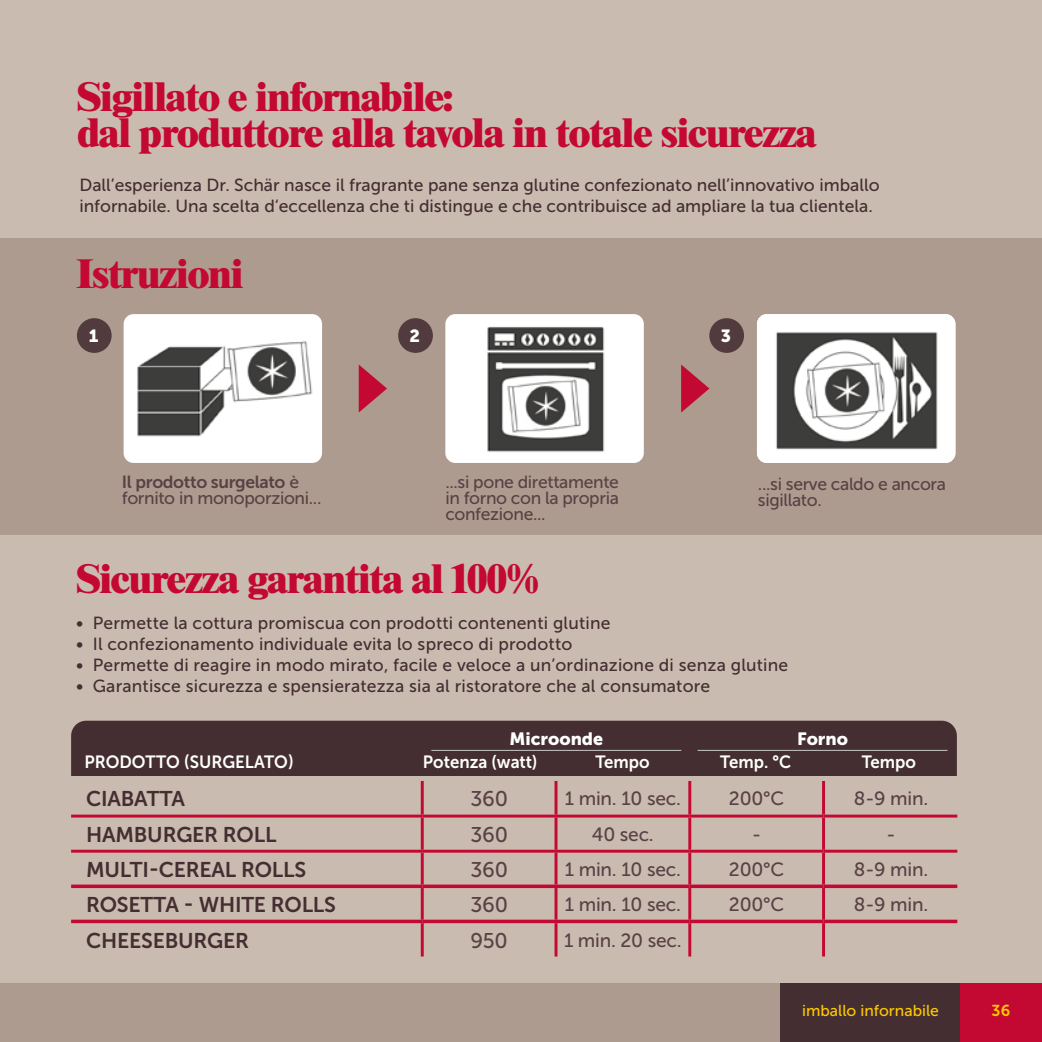
<style>
.page{position:relative;width:1042px;height:1042px;background:#cabbb1}
.page>*{position:absolute;margin:0;border:0;box-sizing:border-box;transform-origin:0 0}
.t1{font:800 40.25px/36.8px "Times LT Std";letter-spacing:-.03em;color:#c30831}
.t2{font:21.18px "Museo Sans 700";letter-spacing:-.01em;color:#442e31}
.t3{font:21.18px "Museo Sans 500";letter-spacing:-.01em;color:#594245}
.t4{font:19.07px "Museo Sans 500";letter-spacing:-.01em;color:#594245}
.t5{font:17.68px "Museo Sans 700";color:#fff;scale:.95 1}
.t6{font:17.68px "Museo Sans 900";color:#fff}
.t7{font:17.5px/21px "Museo Sans 500";letter-spacing:.01em;color:#442e31}
.t8{font:17.5px/15.8px "Museo Sans 500";letter-spacing:-.02em;color:#594245;text-align:justify}
.t9{font:17.5px "Museo Sans 700";letter-spacing:-.02em;color:#594245}
.t10{font:17.5px "Museo Sans 900";color:#fff}
.t11{font:15.75px "Museo Sans 500";color:#fec900}
.t12{font:15.75px "Museo Sans 700";color:#fec900}
.s1{font-family:"Museo Sans 500"}
</style>
<div class="page">
<div style="left:0;top:984px;width:1042px;height:58px;background:#ae9b8f"></div>
<div style="left:780px;top:984px;width:180px;height:58px;background:#442e31"></div>
<div style="left:960px;top:984px;width:82px;height:58px;background:#c30831"></div>
<svg style="left:71px;top:781px;width:886px;height:175px"></svg>
<hr style="left:421px;top:781px;width:3px;height:33px;background:#c30831">
<hr style="left:554px;top:781px;width:3px;height:33px;background:#c30831">
<hr style="left:688px;top:781px;width:3px;height:33px;background:#c30831">
<hr style="left:822px;top:781px;width:3px;height:33px;background:#c30831">
<hr style="left:71px;top:814px;width:351px;height:3px;background:#c30831">
<hr style="left:421px;top:817px;width:3px;height:33px;background:#c30831">
<hr style="left:422px;top:814px;width:134px;height:3px;background:#c30831">
<hr style="left:554px;top:817px;width:3px;height:33px;background:#c30831">
<hr style="left:556px;top:814px;width:134px;height:3px;background:#c30831">
<hr style="left:690px;top:814px;width:133px;height:3px;background:#c30831">
<hr style="left:688px;top:817px;width:3px;height:33px;background:#c30831">
<hr style="left:822px;top:817px;width:3px;height:33px;background:#c30831">
<hr style="left:823px;top:814px;width:134px;height:3px;background:#c30831">
<hr style="left:421px;top:923px;width:3px;height:33px;background:#c30831">
<hr style="left:554px;top:923px;width:3px;height:33px;background:#c30831">
<hr style="left:688px;top:923px;width:3px;height:33px;background:#c30831">
<hr style="left:822px;top:923px;width:3px;height:33px;background:#c30831">
<hr style="left:71px;top:850px;width:351px;height:2px;background:#c30831">
<hr style="left:422px;top:850px;width:134px;height:2px;background:#c30831">
<hr style="left:421px;top:852px;width:3px;height:32px;background:#c30831">
<hr style="left:556px;top:850px;width:134px;height:2px;background:#c30831">
<hr style="left:554px;top:852px;width:3px;height:32px;background:#c30831">
<hr style="left:690px;top:850px;width:133px;height:2px;background:#c30831">
<hr style="left:688px;top:852px;width:3px;height:32px;background:#c30831">
<hr style="left:823px;top:850px;width:134px;height:2px;background:#c30831">
<hr style="left:822px;top:852px;width:3px;height:32px;background:#c30831">
<hr style="left:421px;top:888px;width:3px;height:31px;background:#c30831">
<hr style="left:554px;top:888px;width:3px;height:31px;background:#c30831">
<hr style="left:688px;top:888px;width:3px;height:31px;background:#c30831">
<hr style="left:822px;top:888px;width:3px;height:31px;background:#c30831">
<svg style="left:71px;top:884px;width:351px;height:4px"></svg>
<svg style="left:422px;top:884px;width:134px;height:4px"></svg>
<svg style="left:556px;top:884px;width:134px;height:4px"></svg>
<svg style="left:690px;top:884px;width:133px;height:4px"></svg>
<svg style="left:823px;top:884px;width:134px;height:4px"></svg>
<svg style="left:71px;top:919px;width:351px;height:4px"></svg>
<svg style="left:422px;top:919px;width:134px;height:4px"></svg>
<svg style="left:556px;top:919px;width:134px;height:4px"></svg>
<svg style="left:690px;top:919px;width:133px;height:4px"></svg>
<svg style="left:823px;top:919px;width:134px;height:4px"></svg>
<div style="left:71px;top:721px;width:886px;height:55px;background:#442e31"></div>
<hr style="left:431px;top:750px;width:250px;height:1px;background:#c6c6c6">
<hr style="left:697px;top:750px;width:250px;height:1px;background:#c6c6c6">
<div style="left:0;top:238px;width:1042px;height:297px;background:#ae9b8f"></div>
<svg style="left:359px;top:365px;width:28px;height:47px"></svg>
<svg style="left:681px;top:364px;width:28px;height:48px"></svg>
<div style="left:77px;top:318px;width:35px;height:35px;background:#523b3e;border-radius:50%"></div>
<div style="left:709px;top:318px;width:35px;height:35px;background:#523b3e;border-radius:50%"></div>
<img style="left:124px;top:314px;width:198px;height:149px">
<div style="left:398px;top:318px;width:35px;height:35px;background:#523b3e;border-radius:50%"></div>
<img style="left:445px;top:314px;width:199px;height:149px">
<img style="left:757px;top:314px;width:198px;height:149px">
<h1 class="t1" style="left:77px;top:77px;width:741px">Sigillato e infornabile:<br>dal produttore alla tavola in totale sicurezza</h1>
<p class="t7" style="left:79px;top:174px;width:802px">Dall’esperienza Dr. Schär nasce il fragrante pane senza glutine confezionato nell’innovativo imballo infornabile. Una scelta d‘eccellenza che ti distingue e che contribuisce ad ampliare la tua clientela.</p>
<h1 class="t1" style="left:77px;top:255px;width:168px">Istruzioni</h1>
<p class="t10" style="left:409px;top:326px;width:12px">2</p>
<p class="t10" style="left:89px;top:326px;width:11px">1</p>
<p class="t10" style="left:721px;top:326px;width:12px">3</p>
<p class="t9" style="left:122px;top:473px;width:179px">Il prodotto surgelato <span class="s1">è</span></p>
<p class="t8" style="left:122px;top:490px;width:201px">fornito in monoporzioni...</p>
<p class="t8" style="left:445px;top:475px;width:175px">...si pone direttamente in forno con la propria confezione...</p>
<p class="t8" style="left:758px;top:476px;width:190px">...si serve caldo e ancora sigillato.</p>
<h1 class="t1" style="left:76px;top:560px;width:465px">Sicurezza garantita al 100%</h1>
<p class="t7" style="left:76px;top:613px;width:536px">• Permette la cottura promiscua con prodotti contenenti glutine</p>
<p class="t7" style="left:76px;top:634px;width:498px">• Il confezionamento individuale evita lo spreco di prodotto</p>
<p class="t7" style="left:76px;top:655px;width:713px">• Permette di reagire in modo mirato, facile e veloce a un’ordinazione di senza glutine</p>
<p class="t7" style="left:76px;top:676px;width:635px">• Garantisce sicurezza e spensieratezza sia al ristoratore che al consumatore</p>
<p class="t6" style="left:509px;top:728px;width:95px">Microonde</p>
<p class="t6" style="left:797px;top:728px;width:53px">Forno</p>
<p class="t5" style="left:84px;top:752px;width:222px">PRODOTTO (SURGELATO)</p>
<p class="t5" style="left:595px;top:752px;width:59px">Tempo</p>
<p class="t5" style="left:861px;top:752px;width:59px">Tempo</p>
<p class="t5" style="left:423px;top:752px;width:122px">Potenza (watt)</p>
<p class="t5" style="left:720px;top:752px;width:76px">Temp. °C</p>
<p class="t2" style="left:86px;top:786px;width:100px">CIABATTA</p>
<p class="t3" style="left:470px;top:787px;width:39px">360</p>
<p class="t4" style="left:565px;top:788px;width:118px">1 min. 10 sec.</p>
<p class="t4" style="left:729px;top:788px;width:57px">200°C</p>
<p class="t4" style="left:854px;top:788px;width:76px">8-9 min.</p>
<p class="t2" style="left:86px;top:822px;width:192px">HAMBURGER ROLL</p>
<p class="t3" style="left:470px;top:823px;width:39px">360</p>
<p class="t4" style="left:592px;top:824px;width:63px">40 sec.</p>
<p class="t4" style="left:752px;top:824px;width:11px">-</p>
<p class="t4" style="left:886px;top:824px;width:11px">-</p>
<p class="t2" style="left:86px;top:857px;width:221px">MULTI-CEREAL ROLLS</p>
<p class="t3" style="left:470px;top:857px;width:39px">360</p>
<p class="t4" style="left:565px;top:859px;width:118px">1 min. 10 sec.</p>
<p class="t4" style="left:729px;top:859px;width:57px">200°C</p>
<p class="t4" style="left:854px;top:859px;width:76px">8-9 min.</p>
<p class="t2" style="left:86px;top:893px;width:251px">ROSETTA - WHITE ROLLS</p>
<p class="t3" style="left:470px;top:893px;width:39px">360</p>
<p class="t4" style="left:565px;top:894px;width:118px">1 min. 10 sec.</p>
<p class="t4" style="left:729px;top:894px;width:57px">200°C</p>
<p class="t4" style="left:854px;top:894px;width:76px">8-9 min.</p>
<p class="t2" style="left:86px;top:928px;width:164px">CHEESEBURGER</p>
<p class="t3" style="left:470px;top:929px;width:39px">950</p>
<p class="t4" style="left:564px;top:930px;width:119px">1 min. 20 sec.</p>
<p class="t11" style="left:802px;top:1002px;width:138px">imballo infornabile</p>
<p class="t12" style="left:991px;top:1001px;width:20px">36</p>
</div>
